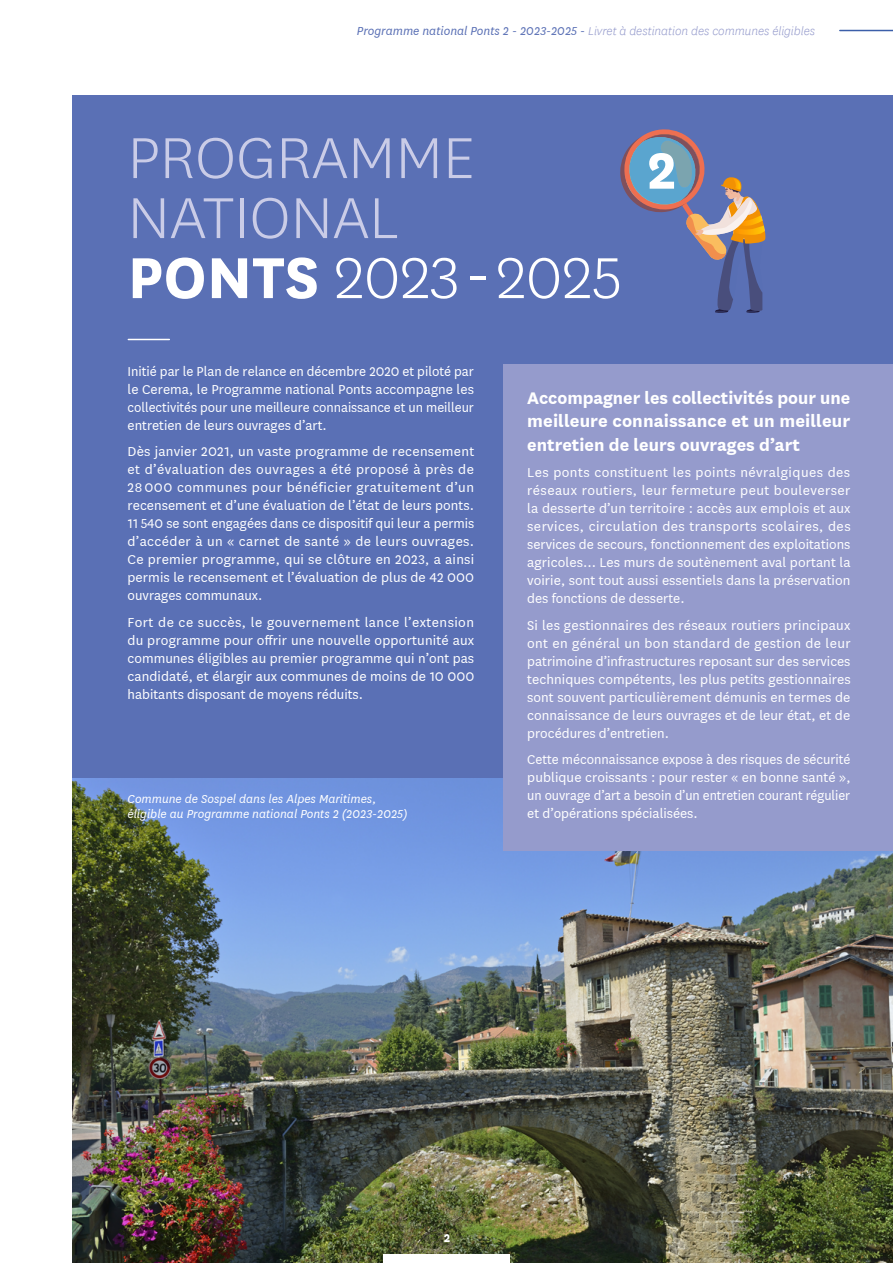
<style>
.page{position:relative;width:893px;height:1263px;background:#fff}
.page>*{position:absolute;margin:0;border:0;box-sizing:border-box;transform-origin:0 0}
.t1{font:300 67.5px/60px "Cerema";color:#cacce7}
.t2{font:700 59.25px "Cerema";color:#fff}
.t3{font:700 19.5px/23.4px "Cerema";color:#fff;text-align:justify}
.t4{font:15px/18px "Cerema";color:#fff;text-align:justify}
.t5{font:italic 13.5px/15px "Cerema";color:#fff}
.t6{font:italic 300 13.5px "Cerema";color:#959bcc}
.t7{font:700 13.5px "Cerema";color:#fff}
.s1{font-weight:400;color:#5a70b5}
.s2{font-weight:700;color:#fff}
.s3{color:#fff}
</style>
<div class="page">
<img style="left:72px;top:778px;width:821px;height:485px">
<div style="left:72px;top:96px;width:821px;height:682px;background:#5a70b5"></div>
<svg style="left:620px;top:129px;width:145px;height:184px"></svg>
<hr style="left:128px;top:339px;width:41px;height:1px;background:#fff">
<svg style="left:629px;top:134px;width:71px;height:70px;background:#659cbc"></svg>
<div style="left:504px;top:364px;width:389px;height:486px;background:#959bcc"></div>
<div style="left:383px;top:1254px;width:127px;height:9px;background:#fff"></div>
<hr style="left:840px;top:30px;width:53px;height:1px;background:#3b5fa9">
<p class="t6" style="left:357px;top:23px;width:460px"><span class="s1">Programme national Ponts 2 - 2023-2025 -</span> Livret à destination des communes éligibles</p>
<h1 class="t1" style="left:128px;top:125px;width:496px">PROGRAMME<br>NATIONAL<br><span class="s2">PONTS</span> <span class="s3">2023 - 2025</span></h1>
<h2 class="t2" style="left:647px;top:129px;width:31px">2</h2>
<p class="t4" style="left:128px;top:361px;width:348px">Initié par le Plan de relance en décembre 2020 et piloté par le Cerema, le Programme national Ponts accompagne les collectivités pour une meilleure connaissance et un meilleur entretien de leurs ouvrages d’art.</p>
<p class="t4" style="left:128px;top:442px;width:348px">Dès janvier 2021, un vaste programme de recensement et d’évaluation des ouvrages a été proposé à près de 28 000 communes pour bénéficier gratuitement d’un recensement et d’une évaluation de l’état de leurs ponts.<br>11 540 se sont engagées dans ce dispositif qui leur a permis d’accéder à un « carnet de santé » de leurs ouvrages.<br>Ce premier programme, qui se clôture en 2023, a ainsi permis le recensement et l’évaluation de plus de 42 000 ouvrages communaux.</p>
<p class="t4" style="left:128px;top:612px;width:348px">Fort de ce succès, le gouvernement lance l’extension du programme pour offrir une nouvelle opportunité aux communes éligibles au premier programme qui n’ont pas candidaté, et élargir aux communes de moins de 10 000 habitants disposant de moyens réduits.</p>
<p class="t5" style="left:128px;top:791px;width:282px">Commune de Sospel dans les Alpes Maritimes, éligible au Programme national Ponts 2 (2023-2025)</p>
<h3 class="t3" style="left:527px;top:385px;width:325px">Accompagner les collectivités pour une meilleure connaissance et un meilleur entretien de leurs ouvrages d’art</h3>
<p class="t4" style="left:527px;top:463px;width:325px">Les ponts constituent les points névralgiques des réseaux routiers, leur fermeture peut bouleverser la desserte d’un territoire : accès aux emplois et aux services, circulation des transports scolaires, des services de secours, fonctionnement des exploitations agricoles… Les murs de soutènement aval portant la voirie, sont tout aussi essentiels dans la préservation des fonctions de desserte.</p>
<p class="t4" style="left:527px;top:615px;width:325px">Si les gestionnaires des réseaux routiers principaux ont en général un bon standard de gestion de leur patrimoine d’infrastructures reposant sur des services techniques compétents, les plus petits gestionnaires sont souvent particulièrement démunis en termes de connaissance de leurs ouvrages et de leur état, et de procédures d’entretien.</p>
<p class="t4" style="left:527px;top:750px;width:325px">Cette méconnaissance expose à des risques de sécurité publique croissants : pour rester « en bonne santé », un ouvrage d’art a besoin d’un entretien courant régulier et d’opérations spécialisées.</p>
<p class="t7" style="left:444px;top:1228px;width:8px">2</p>
</div>
